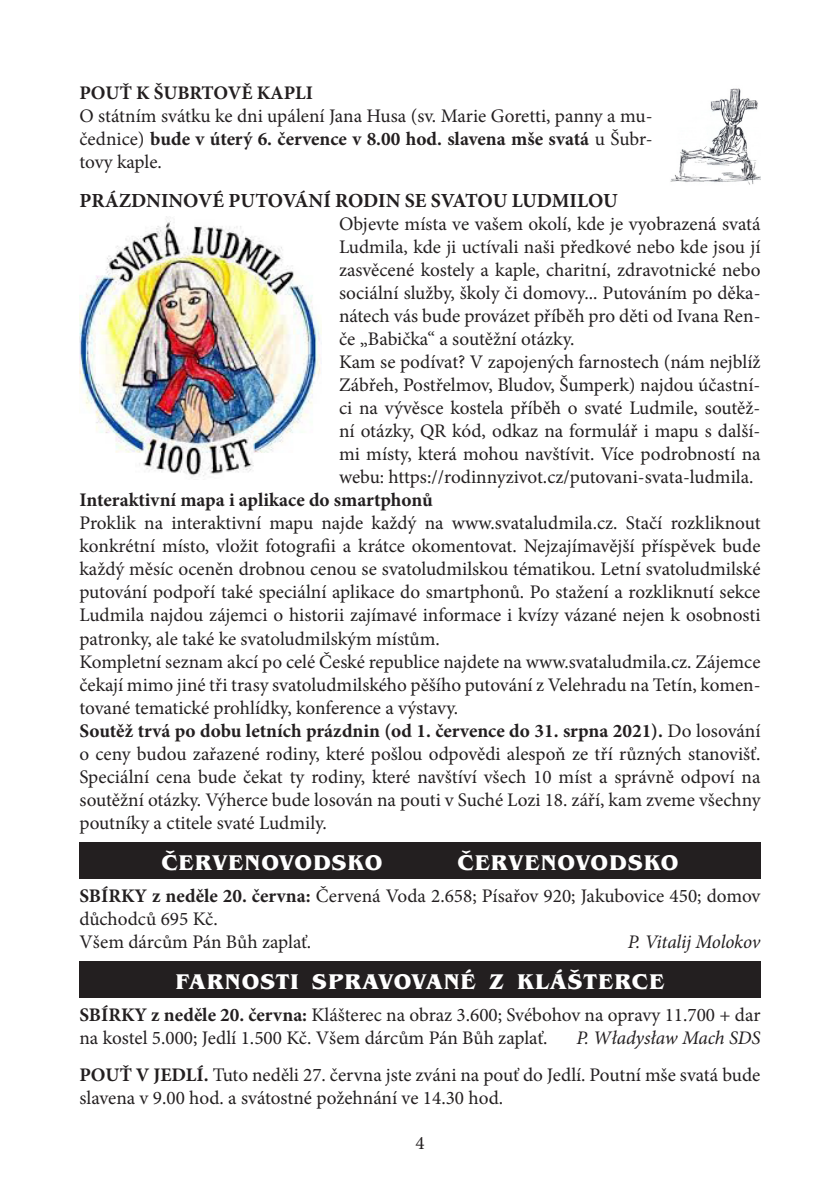
<style>
.page{position:relative;width:840px;height:1191px;background:#fff}
.page>*{position:absolute;margin:0;border:0;box-sizing:border-box;transform-origin:0 0}
.t1{font:700 22px "Benguiat Itc TOT";letter-spacing:.045em;color:#fff}
.t2{font:700 20px "Minion Pro";letter-spacing:-.01em;color:#231f20}
.t3{font:19.2px/23px "Minion Pro";color:#231f20}
.t4{font:700 19.2px "Minion Pro";letter-spacing:-.005em;color:#231f20}
.t5{font:italic 19.2px "Minion Pro";letter-spacing:-.01em;color:#231f20}
.t6{font:19px "Minion Pro";color:#231f20}
.s1{font-weight:700}
.s2{font-style:italic}
</style>
<div class="page">
<img style="left:670px;top:88px;width:90px;height:97px">
<div style="left:79px;top:842px;width:681px;height:36px;background:#231f20"></div>
<div style="left:79px;top:961px;width:681px;height:36px;background:#231f20"></div>
<img style="left:79px;top:217px;width:243px;height:261px">
<p class="t4" style="left:79px;top:79px;width:235px">POUŤ K ŠUBRTOVĚ KAPLI</p>
<p class="t3" style="left:79px;top:105px;width:574px;text-align:justify">O státním svátku ke dni upálení Jana Husa (sv. Marie Goretti, panny a mu&shy;čednice) <span class="s1">bude v úterý 6. července v 8.00 hod. slavena mše svatá</span> u Šubr&shy;tovy kaple.</p>
<p class="t2" style="left:79px;top:186px;width:539px">PRÁZDNINOVÉ PUTOVÁNÍ RODIN SE SVATOU LUDMILOU</p>
<p class="t3" style="left:339px;top:212px;width:423px">Objevte místa ve vašem okolí, kde je vyobrazená svatá Ludmila, kde ji uctívali naši předkové nebo kde jsou jí zasvěcené kostely a kaple, charitní, zdravotnické nebo sociální služby, školy či domovy... Putováním po děka&shy;nátech vás bude provázet příběh pro děti od Ivana Ren&shy;če „Babička“ a soutěžní otázky.<br>Kam se podívat? V zapojených farnostech (nám nejblíž Zábřeh, Postřelmov, Bludov, Šumperk) najdou účastní&shy;ci na vývěsce kostela příběh o svaté Ludmile, soutěž&shy;ní otázky, QR kód, odkaz na formulář i mapu s další&shy;mi místy, která mohou navštívit. Více podrobností na webu: https://rodinnyzivot.cz/putovani-svata-ludmila.</p>
<p class="t4" style="left:79px;top:486px;width:354px">Interaktivní mapa i aplikace do smartphonů</p>
<p class="t3" style="left:79px;top:512px;width:682px">Proklik na interaktivní mapu najde každý na www.svataludmila.cz. Stačí rozkliknout konkrétní místo, vložit fotografii a krátce okomentovat. Nejzajímavější příspěvek bude každý měsíc oceněn drobnou cenou se svatoludmilskou tématikou. Letní svatoludmilské putování podpoří také speciální aplikace do smartphonů. Po stažení a rozkliknutí sekce Ludmila najdou zájemci o historii zajímavé informace i kvízy vázané nejen k osobnosti patronky, ale také ke svatoludmilským místům.<br>Kompletní seznam akcí po celé České republice najdete na www.svataludmila.cz. Zájemce čekají mimo jiné tři trasy svatoludmilského pěšího putování z Velehradu na Tetín, komen&shy;tované tematické prohlídky, konference a výstavy.<br><span class="s1">Soutěž trvá po dobu letních prázdnin (od 1. července do 31. srpna 2021).</span> Do losování o ceny budou zařazené rodiny, které pošlou odpovědi alespoň ze tří různých stanovišť.<br>Speciální cena bude čekat ty rodiny, které navštíví všech 10 míst a správně odpoví na soutěžní otázky. Výherce bude losován na pouti v Suché Lozi 18. září, kam zveme všechny poutníky a ctitele svaté Ludmily.</p>
<p class="t1" style="left:161px;top:850px;width:222px">ČERVENOVODSKO</p>
<p class="t1" style="left:457px;top:850px;width:222px">ČERVENOVODSKO</p>
<p class="t3" style="left:79px;top:884px;width:682px"><span class="s1">SBÍRKY z neděle 20. června:</span> Červená Voda 2.658; Písařov 920; Jakubovice 450; domov důchodců 695 Kč.<br>Všem dárcům Pán Bůh zaplať.</p>
<p class="t5" style="left:627px;top:928px;width:134px">P. Vitalij Molokov</p>
<p class="t1" style="left:175px;top:968px;width:490px">FARNOSTI SPRAVOVANÉ Z KLÁŠTERCE</p>
<p class="t3" style="left:79px;top:1003px;width:682px"><span class="s1">SBÍRKY z neděle 20. června:</span> Klášterec na obraz 3.600; Svébohov na opravy 11.700 + dar na kostel 5.000; Jedlí 1.500 Kč. Všem dárcům Pán Bůh zaplať.</p>
<p class="t3" style="left:79px;top:1019px;width:682px;line-height:37.4px;text-align:right"><span class="s2">P. Władysław Mach SDS<br></span><span class="s1">POUŤ V JEDLÍ.</span> Tuto neděli 27. června jste zváni na pouť do Jedlí. Poutní mše svatá bude</p>
<p class="t3" style="left:79px;top:1086px;width:425px">slavena v 9.00 hod. a svátostné požehnání ve 14.30 hod.</p>
<p class="t6" style="left:415px;top:1129px;width:11px">4</p>
</div>
